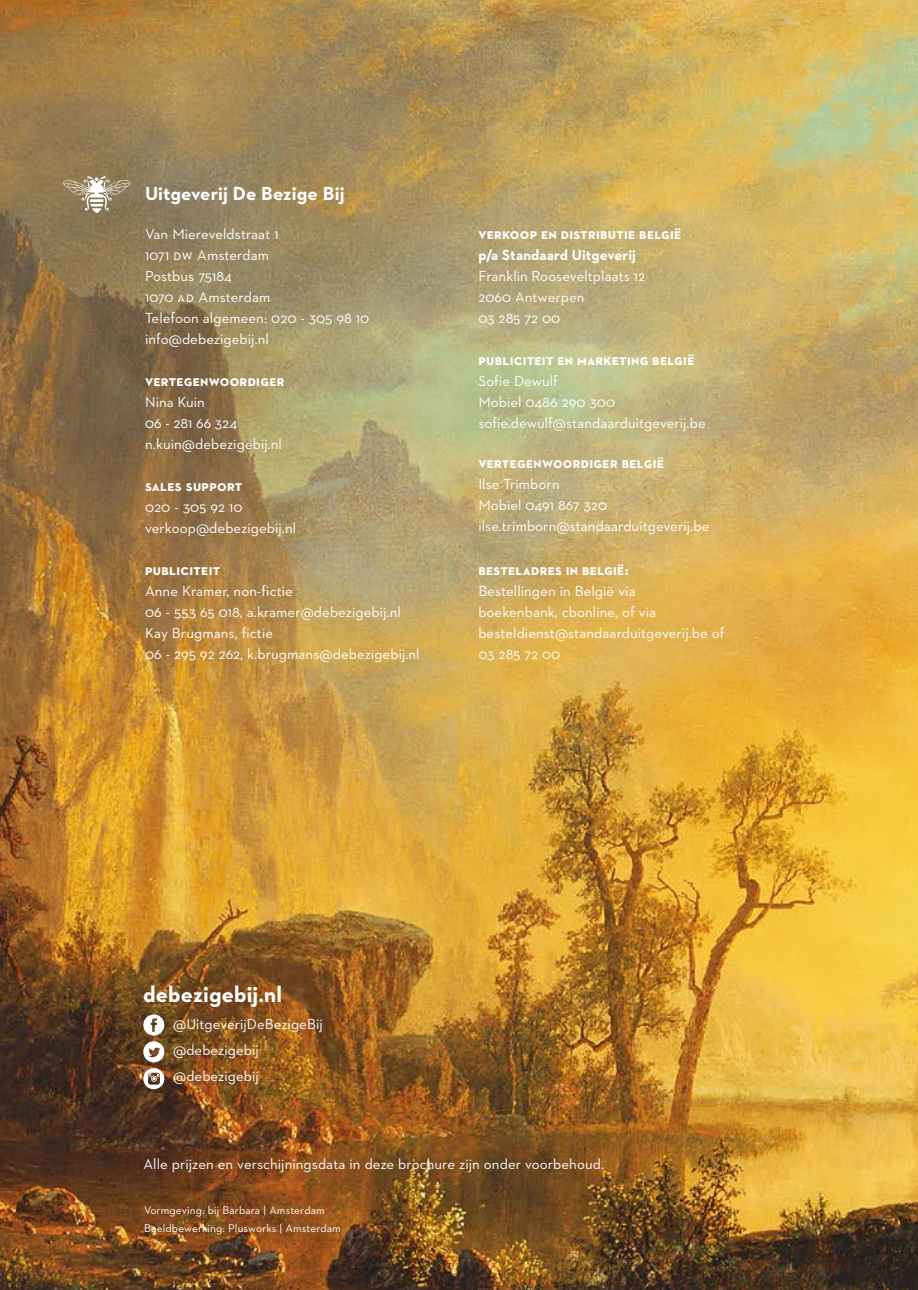
<style>
.page{position:relative;width:918px;height:1290px;background:#fff}
.page>*{position:absolute;margin:0;border:0;box-sizing:border-box;transform-origin:0 0}
.t1{font:700 22.75px "Neutraface 2 Text";letter-spacing:.005em;color:#fff}
.t2{font:700 19.25px "Neutraface 2 Text";letter-spacing:.005em;color:#fff}
.t3{font:14.88px/21px "Neutraface 2 Text";letter-spacing:.005em;color:#fff}
.t4{font:700 14.88px/21px "Neutraface 2 Text";letter-spacing:.02em;color:#fff}
.t5{font:11.38px/17.5px "Neutraface 2 Text";letter-spacing:.01em;color:#fff}
</style>
<div class="page">
<img style="left:0;top:0;width:918px;height:1290px">
<svg style="left:143px;top:1068px;width:21px;height:21px"></svg>
<svg style="left:143px;top:1014px;width:21px;height:21px"></svg>
<svg style="left:143px;top:1041px;width:21px;height:21px"></svg>
<svg style="left:63px;top:176px;width:67px;height:37px;background:#a6987c"></svg>
<p class="t2" style="left:145px;top:182px;width:202px">Uitgeverij De Bezige Bij</p>
<p class="t3" style="left:145px;top:223px;width:226px">Van Miereveldstraat 1<br>1071 dw Amsterdam<br>Postbus 75184<br>1070 ad Amsterdam<br>Telefoon algemeen: 020 - 305 98 10 info@debezigebij.nl</p>
<p class="t4" style="left:145px;top:370px;width:141px">vertegenwoordiger</p>
<p class="t3" style="left:145px;top:391px;width:138px">Nina Kuin<br>06 - 281 66 324 n.kuin@debezigebij.nl</p>
<p class="t4" style="left:145px;top:475px;width:99px">sales support</p>
<p class="t3" style="left:145px;top:496px;width:153px">020 - 305 92 10 verkoop@debezigebij.nl</p>
<p class="t4" style="left:145px;top:559px;width:77px">publiciteit</p>
<p class="t3" style="left:145px;top:580px;width:276px">Anne Kramer, non-fictie<br>06 - 553 65 018, a.kramer@debezigebij.nl<br>Kay Brugmans, fictie<br>06 - 295 92 262, k.brugmans@debezigebij.nl</p>
<p class="t4" style="left:478px;top:223px;width:204px">verkoop en distributie belgië p/a Standaard Uitgeverij</p>
<p class="t3" style="left:478px;top:265px;width:168px">Franklin Rooseveltplaats 12<br>2060 Antwerpen<br>03 285 72 00</p>
<p class="t4" style="left:478px;top:349px;width:218px">publiciteit en marketing belgië</p>
<p class="t3" style="left:478px;top:370px;width:229px">Sofie Dewulf<br>Mobiel 0486 290 300 sofie.dewulf@standaarduitgeverij.be</p>
<p class="t4" style="left:478px;top:453px;width:187px">vertegenwoordiger belgië</p>
<p class="t3" style="left:478px;top:474px;width:232px">Ilse Trimborn<br>Mobiel 0491 867 320 ilse.trimborn@standaarduitgeverij.be</p>
<p class="t4" style="left:478px;top:559px;width:152px">besteladres in belgië:</p>
<p class="t3" style="left:478px;top:580px;width:248px">Bestellingen in België via<br>boekenbank, cbonline, of via besteldienst@standaarduitgeverij.be of<br>03 285 72 00</p>
<h1 class="t1" style="left:143px;top:980px;width:140px">debezigebij.nl</h1>
<p class="t3" style="left:173px;top:1010px;width:151px;line-height:26.2px">@UitgeverijDeBezigeBij @debezigebij @debezigebij</p>
<p class="t3" style="left:143px;top:1153px;width:462px">Alle prijzen en verschijningsdata in deze brochure zijn onder voorbehoud.</p>
<p class="t5" style="left:144px;top:1201px;width:198px">Vormgeving: bij Barbara | Amsterdam<br>Beeldbewerking: Plusworks | Amsterdam</p>
</div>
